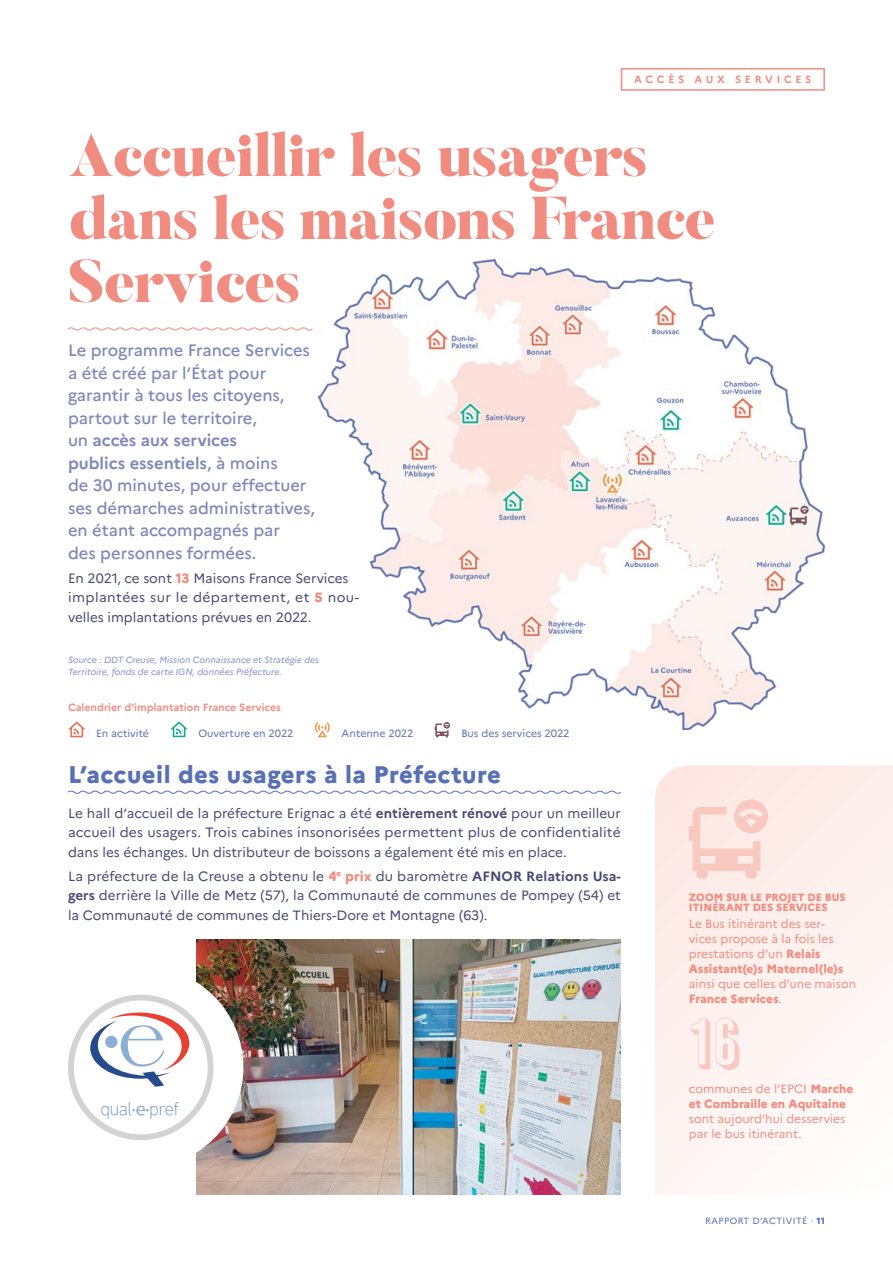
<style>
.page{position:relative;width:893px;height:1263px;background:#fff}
.page>*{position:absolute;margin:0;border:0;box-sizing:border-box;transform-origin:0 0}
.t1{font:900 60px/63px "Butler";letter-spacing:-.03em;color:#f18c80}
.t2{font:60px "Balboa Plus Primary";color:#f9c9c0}
.t3{font:800 24px "Marianne";letter-spacing:.02em;color:#5870b5}
.t4{font:500 16.5px/22.5px "Marianne";color:#7f88b8}
.t5{font:13.5px/19.5px "Marianne";color:#464971;text-align:justify}
.t6{font:12px/15px "Marianne";color:#f18c80}
.t7{font:800 12px/15px "Marianne";color:#f18c80}
.t8{font:10.5px "Marianne";color:#5870b5}
.t9{font:800 10.5px/10.5px "Marianne";color:#f18c80}
.t10{font:700 10.5px "Marianne";color:#f18c80}
.t11{font:700 10.5px "Marianne";letter-spacing:.35em;color:#f18c80}
.t12{font:italic 9px/12px "Marianne";color:#8491c8}
.t13{font:9px "Marianne";letter-spacing:.05em;color:#5870b5}
.s1{font-weight:700}
.s2{font-weight:800;color:#f18c80}
.s3{font-weight:800}
.s4{font-weight:400}
</style>
<div class="page">
<svg style="left:655px;top:765px;width:238px;height:430px"></svg>
<div style="left:621px;top:68px;width:204px;height:23px;border:2px solid #f18c80"></div>
<svg style="left:68px;top:327px;width:245px;height:4px"></svg>
<img style="left:319px;top:260px;width:506px;height:470px">
<svg style="left:68px;top:722px;width:17px;height:15px"></svg>
<svg style="left:170px;top:721px;width:18px;height:16px"></svg>
<svg style="left:314px;top:722px;width:17px;height:15px"></svg>
<svg style="left:435px;top:722px;width:15px;height:15px"></svg>
<svg style="left:67px;top:790px;width:554px;height:4px"></svg>
<img style="left:196px;top:940px;width:425px;height:255px">
<div style="left:38px;top:966px;width:205px;height:203px;background:#fff;border-radius:50%"></div>
<svg style="left:68px;top:995px;width:146px;height:145px"></svg>
<svg style="left:689px;top:799px;width:79px;height:79px;background:#fbdbd5"></svg>
<p class="t11" style="left:634px;top:71px;width:179px">ACCÈS AUX SERVICES</p>
<h1 class="t1" style="left:68px;top:126px;width:650px">Accueillir les usagers dans les maisons France<br>Services</h1>
<p class="t4" style="left:68px;top:338px;width:248px">Le programme France Services a été créé par l’État pour garantir à tous les citoyens, partout sur le territoire,<br>un <span class="s1">accès aux services<br>publics essentiels</span>, à moins<br>de 30 minutes, pour effectuer ses démarches administratives, en étant accompagnés par<br>des personnes formées.</p>
<p class="t5" style="left:68px;top:567px;width:292px;text-align:left">En 2021, ce sont <span class="s2">13</span> Maisons France Services implantées sur le département, et <span class="s2">5</span> nou&shy;velles implantations prévues en 2022.</p>
<p class="t12" style="left:68px;top:653px;width:252px">Source : DDT Creuse, Mission Connaissance et Stratégie des<br>Territoire, fonds de carte IGN, données Préfecture.</p>
<p class="t10" style="left:68px;top:699px;width:214px">Calendrier d’implantation France Services</p>
<p class="t8" style="left:96px;top:725px;width:54px">En activité</p>
<p class="t8" style="left:198px;top:725px;width:97px">Ouverture en 2022</p>
<p class="t8" style="left:342px;top:725px;width:73px">Antenne 2022</p>
<p class="t8" style="left:461px;top:725px;width:110px">Bus des services 2022</p>
<h2 class="t3" style="left:68px;top:756px;width:434px">L’accueil des usagers à la Préfecture</h2>
<p class="t5" style="left:68px;top:802px;width:554px">Le hall d’accueil de la préfecture Erignac a été <span class="s1">entièrement rénové</span> pour un meilleur accueil des usagers. Trois cabines insonorisées permettent plus de confidentialité dans les échanges. Un distributeur de boissons a également été mis en place.</p>
<p class="t5" style="left:68px;top:865px;width:554px">La préfecture de la Creuse a obtenu le <span class="s2">4</span><sup>e</sup> <span class="s2">prix</span> du baromètre <span class="s1">AFNOR Relations Usa&shy;gers</span> derrière la Ville de Metz (57), la Communauté de communes de Pompey (54) et la Communauté de communes de Thiers-Dore et Montagne (63).</p>
<p class="t9" style="left:689px;top:891px;width:158px">ZOOM SUR LE PROJET DE BUS<br>ITINÉRANT DES SERVICES</p>
<p class="t6" style="left:689px;top:916px;width:156px">Le Bus itinérant des ser&shy;vices propose à la fois les prestations d’un <span class="s3">Relais<br>Assistant(e)s Maternel(le)s</span></p>
<p class="t6" style="left:689px;top:976px;width:169px">ainsi que celles d’une maison<br><span class="s3">France Services</span>.</p>
<h1 class="t2" style="left:689px;top:1008px;width:53px">16</h1>
<p class="t7" style="left:689px;top:1080px;width:166px"><span class="s4">communes de l’EPCI</span> Marche et Combraille en Aquitaine</p>
<p class="t6" style="left:689px;top:1110px;width:158px">sont aujourd’hui desservies par le bus itinérant.</p>
<p class="t13" style="left:705px;top:1213px;width:121px">RAPPORT D’ACTIVITÉ · <span class="s3">11</span></p>
</div>
